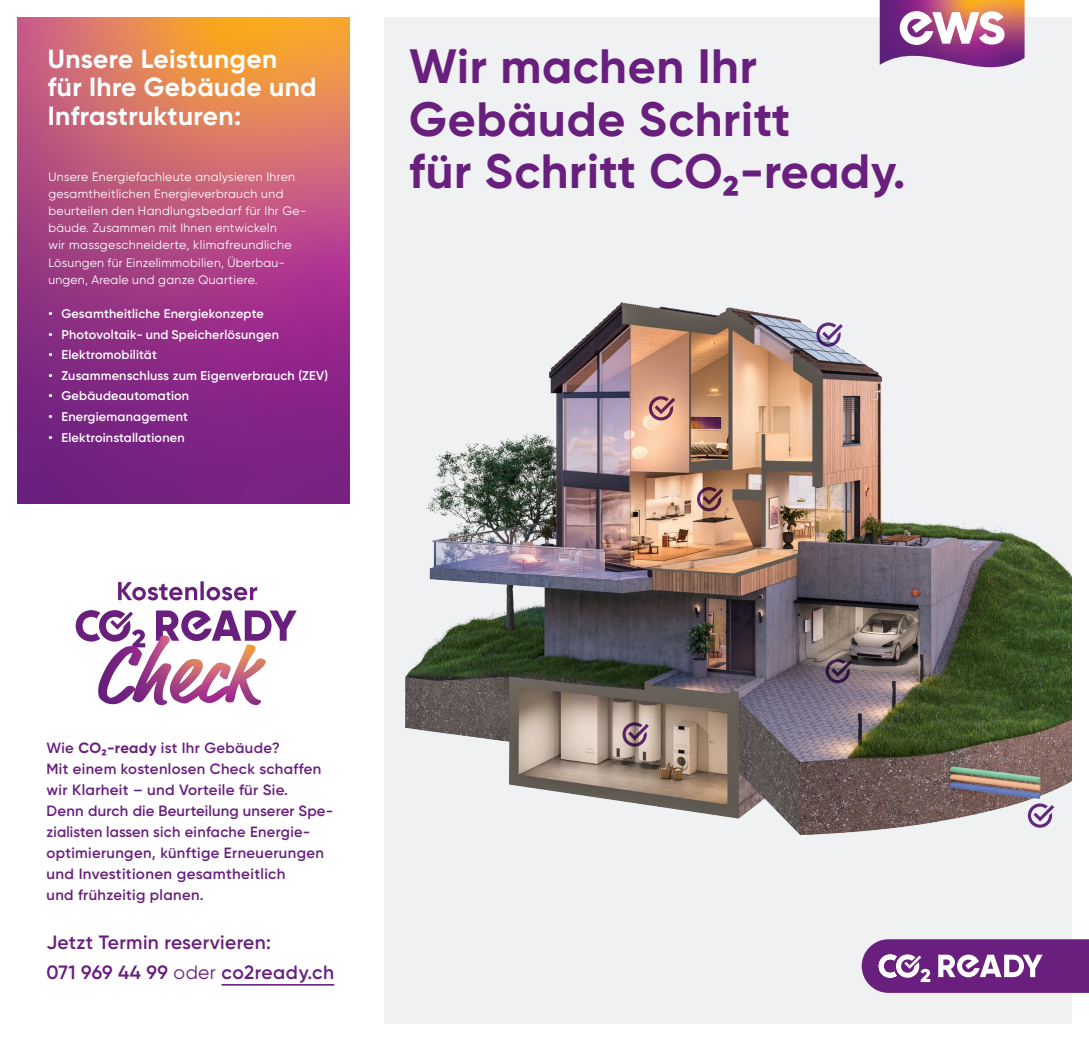
<style>
.page{position:relative;width:1089px;height:1042px;background:#fff}
.page>*{position:absolute;margin:0;border:0;box-sizing:border-box;transform-origin:0 0}
.t1{font:700 48.12px/52.5px "Gilroy";letter-spacing:.015em;color:#681f7d}
.t2{font:700 26.25px/28.9px "Gilroy";letter-spacing:.015em;color:#fff}
.t3{font:600 19.25px/29.7px "Gilroy";letter-spacing:.02em;color:#681f7d}
.t4{font:600 14.88px/21px "Gilroy";letter-spacing:.025em;color:#681f7d}
.t5{font:600 12.69px "Gilroy";letter-spacing:.015em;color:#fff}
.t6{font:12.25px/17.2px "Gilroy";letter-spacing:.03em;color:#fff}
.s1{font-weight:700}
.s2{font-weight:400}
</style>
<div class="page">
<div style="left:384px;top:17px;width:687px;height:1007px;background:#f0f1f2"></div>
<svg style="left:18px;top:17px;width:332px;height:487px;background:#ab4a78"></svg>
<svg style="left:880px;top:0;width:144px;height:67px"></svg>
<svg style="left:862px;top:939px;width:227px;height:54px;background:#7a3b8d"></svg>
<hr style="left:222px;top:984px;width:112px;height:1px;background:#681f7d">
<svg style="left:118px;top:581px;width:139px;height:19px"></svg>
<svg style="left:76px;top:610px;width:221px;height:88px"></svg>
<img style="left:405px;top:302px;width:666px;height:670px">
<svg style="left:649px;top:396px;width:26px;height:24px"></svg>
<svg style="left:697px;top:487px;width:26px;height:24px"></svg>
<svg style="left:816px;top:322px;width:27px;height:25px"></svg>
<svg style="left:1028px;top:803px;width:26px;height:25px"></svg>
<svg style="left:622px;top:722px;width:27px;height:24px"></svg>
<svg style="left:825px;top:659px;width:27px;height:24px"></svg>
<h2 class="t2" style="left:48px;top:44px;width:270px">Unsere Leistungen für Ihre Gebäude und<br>Infrastrukturen:</h2>
<p class="t6" style="left:48px;top:168px;width:260px">Unsere Energiefachleute analysieren Ihren gesamtheitlichen Energieverbrauch und beurteilen den Handlungsbedarf für Ihr Ge&shy;bäude. Zusammen mit Ihnen entwickeln<br>wir massgeschneiderte, klimafreundliche Lösungen für Einzelimmobilien, Überbau&shy;ungen, Areale und ganze Quartiere.</p>
<p class="t5" style="left:48px;top:306px;width:217px">• Gesamtheitliche Energiekonzepte</p>
<p class="t5" style="left:48px;top:326px;width:232px">• Photovoltaik- und Speicherlösungen</p>
<p class="t5" style="left:48px;top:347px;width:110px">• Elektromobilität</p>
<p class="t5" style="left:48px;top:367px;width:281px">• Zusammenschluss zum Eigenverbrauch (ZEV)</p>
<p class="t5" style="left:48px;top:388px;width:142px">• Gebäudeautomation</p>
<p class="t5" style="left:48px;top:408px;width:141px">• Energiemanagement</p>
<p class="t5" style="left:48px;top:429px;width:138px">• Elektroinstallationen</p>
<h1 class="t1" style="left:409px;top:40px;width:498px">Wir machen Ihr<br>Gebäude Schritt<br>für Schritt CO2-ready.</h1>
<p class="t4" style="left:47px;top:737px;width:288px">Wie <span class="s1">CO2-ready</span> ist Ihr Gebäude?<br>Mit einem kostenlosen Check schaffen wir Klarheit – und Vorteile für Sie.<br>Denn durch die Beurteilung unserer Spe&shy;zialisten lassen sich einfache Energie&shy;optimierungen, künftige Erneuerungen und Investitionen gesamtheitlich<br>und frühzeitig planen.</p>
<h3 class="t3" style="left:47px;top:927px;width:289px">Jetzt Termin reservieren:<br>071 969 44 99 <span class="s2">oder</span> co2ready.ch</h3>
</div>
